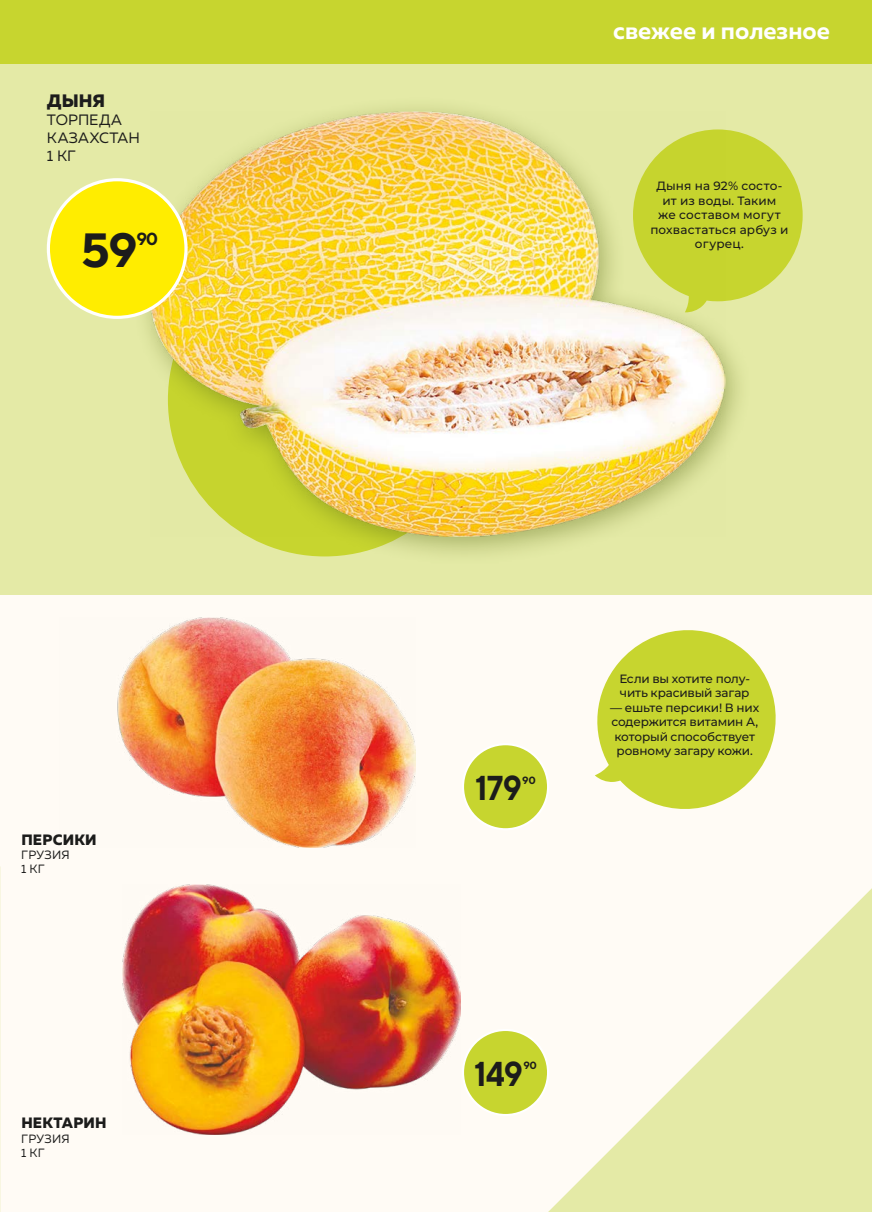
<style>
.page{position:relative;width:872px;height:1212px;background:#fff}
.page>*{position:absolute;margin:0;border:0;box-sizing:border-box;transform-origin:0 0}
.t1{font:700 48px "TT Norms";color:#1c1c1b}
.t2{font:700 34.5px "TT Norms";letter-spacing:-.025em;color:#1c1c1b;scale:.9 1}
.t3{font:700 24px "Muller";color:#fff}
.t4{font:800 18px "Muller";color:#1c1c1b}
.t5{font:700 17.55px "TT Norms";color:#1c1c1b}
.t6{font:15px/18px "Muller";letter-spacing:.015em;color:#1c1c1b}
.t7{font:800 15px "Muller";letter-spacing:.015em;color:#1c1c1b}
.t8{font:100 12px/14.4px "Montserrat";letter-spacing:-.01em;color:#1c1c1b}
.t9{font:100 12px/14.4px "Montserrat";letter-spacing:.015em;color:#1c1c1b;text-align:center}
.t10{font:12px/14.4px "Muller";letter-spacing:.015em;color:#1c1c1b}
.t11{font:700 10.5px "TT Norms";color:#1c1c1b}
</style>
<div class="page">
<div style="left:0;top:64px;width:872px;height:531px;background:#e4eaa6"></div>
<div style="left:0;top:0;width:872px;height:64px;background:#c7d52f"></div>
<div style="left:0;top:595px;width:872px;height:617px;background:#fffbf5"></div>
<svg style="left:548px;top:888px;width:324px;height:324px"></svg>
<svg style="left:752px;top:137px;width:50px;height:157px"></svg>
<div style="left:463px;top:1030px;width:85px;height:85px;background:#c7d52f;border-radius:50%"></div>
<div style="left:462px;top:1029px;width:87px;height:87px;border:2px solid #fff;border-radius:50%"></div>
<svg style="left:595px;top:630px;width:181px;height:179px"></svg>
<div style="left:463px;top:744px;width:85px;height:85px;background:#c7d52f;border-radius:50%"></div>
<div style="left:462px;top:743px;width:87px;height:87px;border:2px solid #fff;border-radius:50%"></div>
<div style="left:132px;top:95px;width:620px;height:472px;background:#5d6e18;opacity:.47"></div>
<img style="left:151px;top:111px;width:574px;height:426px">
<div style="left:48px;top:180px;width:138px;height:137px;background:#ffed00;border-radius:50%"></div>
<div style="left:47px;top:178px;width:141px;height:141px;border:3px solid #fff;border-radius:50%"></div>
<img style="left:123px;top:884px;width:338px;height:250px">
<img style="left:117px;top:617px;width:298px;height:231px">
<h3 class="t4" style="left:47px;top:89px;width:60px">ДЫНЯ</h3>
<p class="t6" style="left:47px;top:110px;width:95px">ТОРПЕДА<br>КАЗАХСТАН<br>1 КГ</p>
<h1 class="t1" style="left:81px;top:220px;width:59px">59</h1>
<h3 class="t5" style="left:136px;top:228px;width:23px">90</h3>
<p class="t7" style="left:21px;top:830px;width:77px">ПЕРСИКИ</p>
<p class="t10" style="left:21px;top:847px;width:50px">ГРУЗИЯ<br>1 КГ</p>
<p class="t7" style="left:21px;top:1113px;width:87px">НЕКТАРИН</p>
<p class="t10" style="left:21px;top:1131px;width:50px">ГРУЗИЯ<br>1 КГ</p>
<h3 class="t3" style="left:613px;top:15px;width:218px">свежее и полезное</h3>
<p class="t9" style="left:650px;top:179px;width:140px">Дыня на 92% состо&shy;ит из воды. Таким<br>же составом могут похвастаться арбуз и огурец.</p>
<h2 class="t2" style="left:475px;top:766px;width:53px">179</h2>
<p class="t11" style="left:522px;top:773px;width:15px">90</p>
<p class="t8" style="left:619px;top:671px;width:132px">Если вы хотите полу&shy;чить красивый загар</p>
<p class="t8" style="left:610px;top:700px;width:150px;text-align:center">— ешьте персики! В них содержится витамин А, который способствует ровному загару кожи.</p>
<h2 class="t2" style="left:474px;top:1052px;width:56px">149</h2>
<p class="t11" style="left:523px;top:1059px;width:15px">90</p>
</div>
